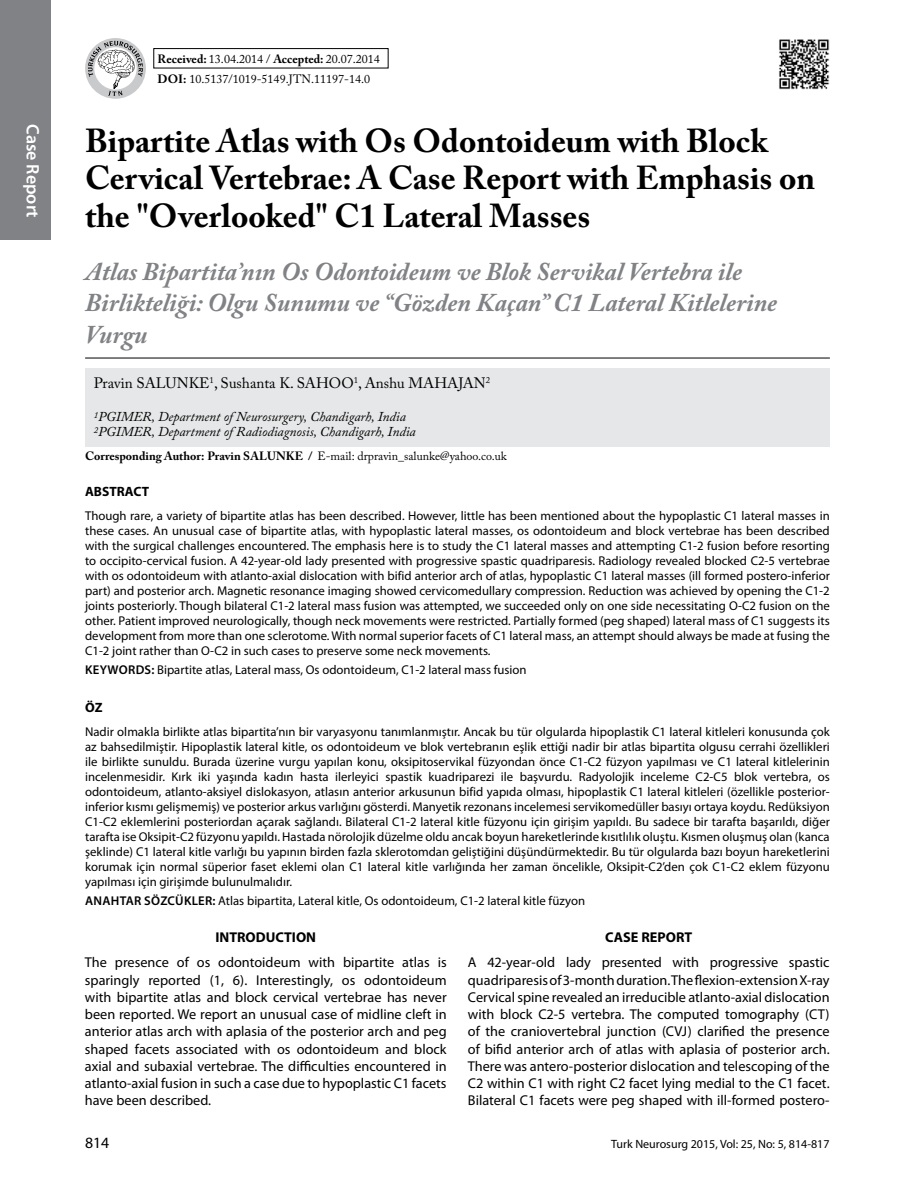
<style>
.page{position:relative;width:915px;height:1191px;background:#fff}
.page>*{position:absolute;margin:0;border:0;box-sizing:border-box;transform-origin:0 0}
.t1{font:700 33px/37.5px "Adobe Caslon Pro";color:#000}
.t2{font:italic 700 25.5px/31.5px "Adobe Caslon Pro";color:#808285}
.t3{font:600 18px "Myriad Pro";color:#fff}
.t4{font:15.75px "Myriad Pro";color:#000}
.t5{font:15px "Adobe Caslon Pro";color:#000}
.t6{font:14.25px/17.2px "Myriad Pro";color:#000;text-align:justify}
.t7{font:700 14.25px "Myriad Pro";color:#000}
.t8{font:italic 13.5px/15px "Adobe Caslon Pro";color:#000}
.t9{font:700 13.5px "Myriad Pro";color:#000}
.t10{font:12.75px/15px "Myriad Pro";color:#000;text-align:justify}
.t11{font:12px/20.2px "Adobe Caslon Pro";color:#000}
.t12{font:12px "Myriad Pro";color:#000}
.t13{font:700 12px "Adobe Caslon Pro";color:#000}
.s1{font-weight:700}
.s2{font-weight:600}
</style>
<div class="page">
<div style="left:0;top:0;width:51px;height:240px;background:#808285"></div>
<div style="left:153px;top:48px;width:235px;height:20px;border:1px solid #000"></div>
<div style="left:85px;top:38px;width:61px;height:61px;background:#c9cacc;border-radius:50%"></div>
<svg style="left:88px;top:41px;width:55px;height:55px"></svg>
<div style="left:85px;top:368px;width:744px;height:78px;background:#e6e7e8"></div>
<hr style="left:85px;top:358px;width:744px;height:1px;background:#000">
<img style="left:779px;top:39px;width:50px;height:50px">
<h3 class="t3" style="left:44px;top:124px;width:95px;rotate:90deg">CASE REPORT</h3>
<p class="t11" style="left:157px;top:48px;width:224px"><span class="s1">Received:</span> 13.04.2014 / <span class="s1">Accepted:</span> 20.07.2014<br><span class="s1">DOI:</span> 10.5137/1019-5149.JTN.11197-14.0</p>
<h1 class="t1" style="left:85px;top:122px;width:731px">Bipartite Atlas with Os Odontoideum with Block<br>Cervical Vertebrae: A Case Report with Emphasis on the "Overlooked" C1 Lateral Masses</h1>
<h2 class="t2" style="left:85px;top:255px;width:693px">Atlas Bipartita’nın Os Odontoideum ve Blok Servikal Vertebra ile<br>Birlikteliği: Olgu Sunumu ve “Gözden Kaçan” C1 Lateral Kitlelerine<br>Vurgu</h2>
<p class="t5" style="left:94px;top:374px;width:398px">Pravin SALUNKE<sup>1</sup>, Sushanta K. SAHOO<sup>1</sup>, Anshu MAHAJAN<sup>2</sup></p>
<p class="t8" style="left:94px;top:409px;width:323px"><sup>1</sup>PGIMER, Department of Neurosurgery, Chandigarh, India<br><sup>2</sup>PGIMER, Department of Radiodiagnosis, Chandigarh, India</p>
<p class="t13" style="left:85px;top:448px;width:175px">Corresponding Author: Pravin Salu</p>
<p class="t11" style="left:276px;top:445px;width:232px"><span class="s1">nke /</span> E-mail: drpravin_salunke@yahoo.co.uk</p>
<p class="t9" style="left:85px;top:483px;width:65px">ABSTRACT</p>
<p class="t10" style="left:85px;top:507px;width:746px">Though rare, a variety of bipartite atlas has been described. However, little has been mentioned about the hypoplastic C1 lateral masses in these cases. An unusual case of bipartite atlas, with hypoplastic lateral masses, os odontoideum and block vertebrae has been described with the surgical challenges encountered. The emphasis here is to study the C1 lateral masses and attempting C1-2 fusion before resorting to occipito-cervical fusion. A 42-year-old lady presented with progressive spastic quadriparesis. Radiology revealed blocked C2-5 vertebrae with os odontoideum with atlanto-axial dislocation with bifid anterior arch of atlas, hypoplastic C1 lateral masses (ill formed postero-inferior part) and posterior arch. Magnetic resonance imaging showed cervicomedullary compression. Reduction was achieved by opening the C1-2 joints posteriorly. Though bilateral C1-2 lateral mass fusion was attempted, we succeeded only on one side necessitating O-C2 fusion on the other. Patient improved neurologically, though neck movements were restricted. Partially formed (peg shaped) lateral mass of C1 suggests its development from more than one sclerotome. With normal superior facets of C1 lateral mass, an attempt should always be made at fusing the C1-2 joint rather than O-C2 in such cases to preserve some neck movements.</p>
<p class="t10" style="left:85px;top:662px;width:443px"><span class="s2">KEYWORDS:</span> Bipartite atlas, Lateral mass, Os odontoideum, C1-2 lateral mass fusion</p>
<p class="t9" style="left:85px;top:699px;width:19px">ÖZ</p>
<p class="t10" style="left:85px;top:724px;width:746px">Nadir olmakla birlikte atlas bipartita’nın bir varyasyonu tanımlanmıştır. Ancak bu tür olgularda hipoplastik C1 lateral kitleleri konusunda çok az bahsedilmiştir. Hipoplastik lateral kitle, os odontoideum ve blok vertebranın eşlik ettiği nadir bir atlas bipartita olgusu cerrahi özellikleri ile birlikte sunuldu. Burada üzerine vurgu yapılan konu, oksipitoservikal füzyondan önce C1-C2 füzyon yapılması ve C1 lateral kitlelerinin incelenmesidir. Kırk iki yaşında kadın hasta ilerleyici spastik kuadriparezi ile başvurdu. Radyolojik inceleme C2-C5 blok vertebra, os odontoideum, atlanto-aksiyel dislokasyon, atlasın anterior arkusunun bifid yapıda olması, hipoplastik C1 lateral kitleleri (özellikle posterior&shy;inferior kısmı gelişmemiş) ve posterior arkus varlığını gösterdi. Manyetik rezonans incelemesi servikomedüller basıyı ortaya koydu. Redüksiyon C1-C2 eklemlerini posteriordan açarak sağlandı. Bilateral C1-2 lateral kitle füzyonu için girişim yapıldı. Bu sadece bir tarafta başarıldı, diğer tarafta ise Oksipit-C2 füzyonu yapıldı. Hastada nörolojik düzelme oldu ancak boyun hareketlerinde kısıtlılık oluştu. Kısmen oluşmuş olan (kanca şeklinde) C1 lateral kitle varlığı bu yapının birden fazla sklerotomdan geliştiğini düşündürmektedir. Bu tür olgularda bazı boyun hareketlerini korumak için normal süperior faset eklemi olan C1 lateral kitle varlığında her zaman öncelikle, Oksipit-C2’den çok C1-C2 eklem füzyonu yapılması için girişimde bulunulmalıdır.</p>
<p class="t10" style="left:85px;top:893px;width:501px"><span class="s2">ANAHTAR SÖZCÜKLER:</span> Atlas bipartita, Lateral kitle, Os odontoideum, C1-2 lateral kitle füzyon</p>
<p class="t7" style="left:215px;top:927px;width:102px">INTRODUCTION</p>
<p class="t6" style="left:85px;top:953px;width:363px">The presence of os odontoideum with bipartite atlas is sparingly reported (1, 6). Interestingly, os odontoideum with bipartite atlas and block cervical vertebrae has never been reported. We report an unusual case of midline cleft in anterior atlas arch with aplasia of the posterior arch and peg shaped facets associated with os odontoideum and block axial and subaxial vertebrae. The difficulties encountered in atlanto-axial fusion in such a case due to hypoplastic C1 facets have been described.</p>
<p class="t7" style="left:605px;top:927px;width:88px">CASE REPORT</p>
<p class="t6" style="left:468px;top:953px;width:363px">A 42-year-old lady presented with progressive spastic quadriparesis of 3-month duration. The flexion-extension X-ray Cervical spine revealed an irreducible atlanto-axial dislocation with block C2-5 vertebra. The computed tomography (CT) of the craniovertebral junction (CVJ) clarified the presence of bifid anterior arch of atlas with aplasia of posterior arch.<br>There was antero-posterior dislocation and telescoping of the C2 within C1 with right C2 facet lying medial to the C1 facet.<br>Bilateral C1 facets were peg shaped with ill-formed postero-</p>
<p class="t4" style="left:85px;top:1133px;width:26px">814</p>
<p class="t12" style="left:611px;top:1137px;width:220px">Turk Neurosurg 2015, Vol: 25, No: 5, 814-817</p>
</div>
